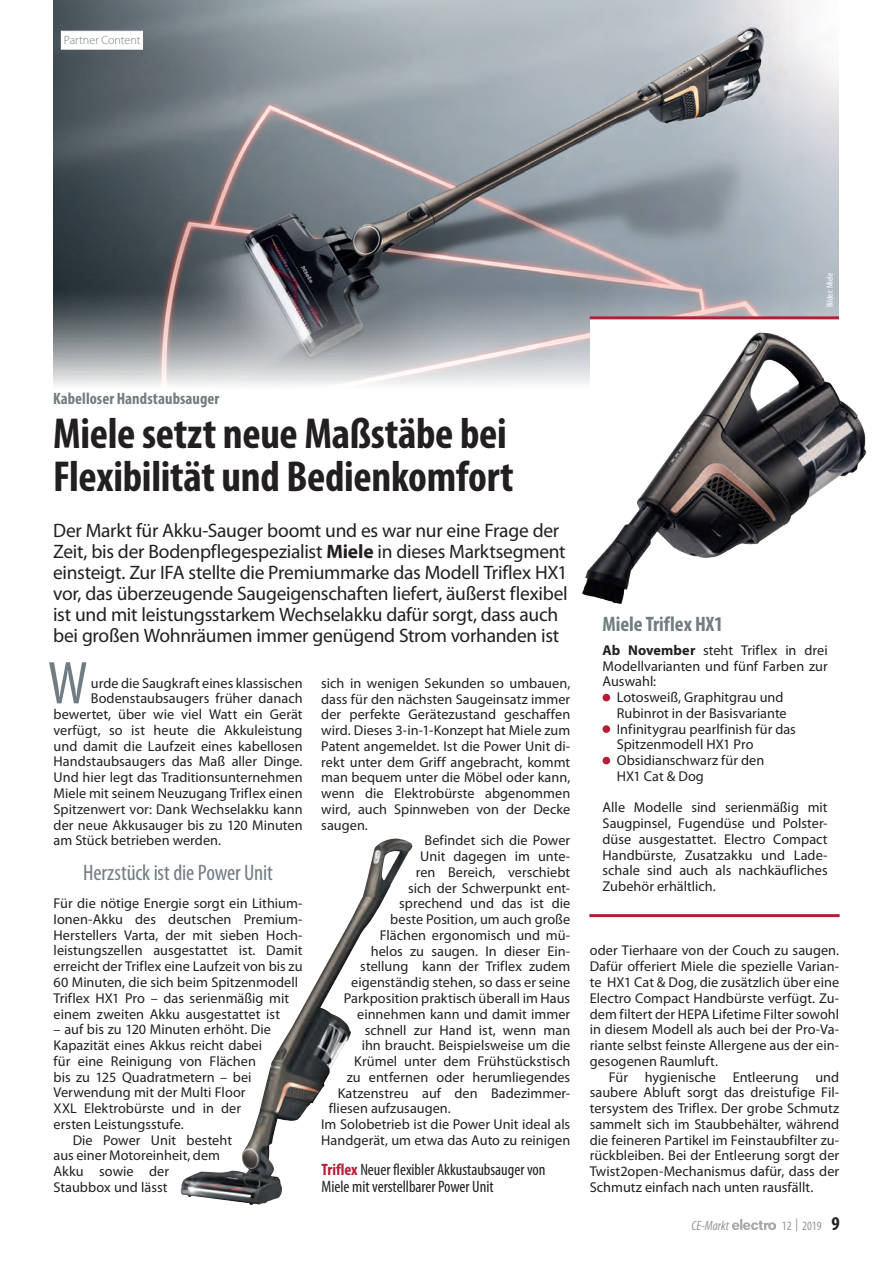
<style>
.page{position:relative;width:893px;height:1263px;background:#fff}
.page>*{position:absolute;margin:0;border:0;box-sizing:border-box;transform-origin:0 0}
.t1{font:condensed 61.05px "Myriad Pro";color:#717d83}
.t2{font:700 condensed 43.5px/43.5px "Myriad Pro";letter-spacing:-.005em;color:#231f20}
.t3{font:condensed 22.5px "Myriad Pro";letter-spacing:-.005em;color:#717d83}
.t4{font:700 condensed 21px "Myriad Pro";letter-spacing:-.005em;color:#717d83}
.t5{font:19.5px/21px "Myriad Pro";letter-spacing:-.015em;color:#231f20}
.t6{font:condensed 16.5px/16.5px "Myriad Pro";color:#231f20}
.t7{font:700 condensed 16.5px "Myriad Pro";letter-spacing:.005em;color:#717d83}
.t8{font:14.25px/15.8px "Myriad Pro";letter-spacing:.005em;color:#231f20;text-align:justify}
.t9{font:italic condensed 13.5px "Myriad Pro";color:#939598}
.t10{font:condensed 12.75px "Myriad Pro";color:#939598}
.t11{font:300 12px "Myriad Pro";color:#717d83}
.t12{font:condensed 9px "Myriad Pro";color:#fff}
.s1{font-weight:700}
.s2{font-weight:700;color:#b61e37}
.s3{font-weight:700;font-size:19.5px;color:#231f20}
</style>
<div class="page">
<img style="left:53px;top:0;width:786px;height:386px">
<img style="left:733px;top:1219px;width:43px;height:11px">
<div style="left:590px;top:318px;width:249px;height:597px;background:#fff"></div>
<hr style="left:589px;top:914px;width:251px;height:3px;background:#b61e37">
<div style="left:603px;top:694px;width:7px;height:7px;background:#b61e37;border-radius:50%"></div>
<div style="left:603px;top:725px;width:7px;height:8px;background:#b61e37;border-radius:50%"></div>
<div style="left:603px;top:757px;width:7px;height:7px;background:#b61e37;border-radius:50%"></div>
<img style="left:181px;top:840px;width:206px;height:365px">
<div style="left:61px;top:31px;width:82px;height:18px;background:#fff;border:1px solid #fff"></div>
<hr style="left:590px;top:316px;width:249px;height:3px;background:#b61e37">
<img style="left:573px;top:330px;width:293px;height:274px">
<p class="t11" style="left:64px;top:33px;width:78px">Partner Content</p>
<p class="t12" style="left:824px;top:307px;width:36px;rotate:-90deg">Bilder: Miele</p>
<p class="t7" style="left:53px;top:388px;width:168px">Kabelloser Handstaubsauger</p>
<h2 class="t2" style="left:53px;top:410px;width:462px">Miele setzt neue Maßstäbe bei<br>Flexibilität und Bedienkomfort</h2>
<p class="t5" style="left:53px;top:519px;width:516px">Der Markt für Akku-Sauger boomt und es war nur eine Frage der Zeit, bis der Bodenpflegespezialist <span class="s1">Miele</span> in dieses Marktsegment einsteigt. Zur IFA stellte die Premiummarke das Modell Triflex HX1 vor, das überzeugende Saugeigenschaften liefert, äußerst flexibel ist und mit leistungsstarkem Wechselakku dafür sorgt, dass auch bei großen Wohnräumen immer genügend Strom vorhanden ist</p>
<h1 class="t1" style="left:48px;top:646px;width:41px">W</h1>
<p class="t8" style="left:91px;top:675px;width:213px">urde die Saugkraft eines klassischen</p>
<p class="t8" style="left:91px;top:690px;width:213px">Bodenstaubsaugers früher danach</p>
<p class="t8" style="left:54px;top:706px;width:250px">bewertet, über wie viel Watt ein Gerät</p>
<p class="t8" style="left:54px;top:722px;width:250px">verfügt, so ist heute die Akkuleistung</p>
<p class="t8" style="left:54px;top:738px;width:251px">und damit die Laufzeit eines kabellosen</p>
<p class="t8" style="left:54px;top:753px;width:251px">Handstaubsaugers das Maß aller Dinge.</p>
<p class="t8" style="left:54px;top:769px;width:250px">Und hier legt das Traditionsunternehmen</p>
<p class="t8" style="left:54px;top:785px;width:250px">Miele mit seinem Neuzugang Triflex einen</p>
<p class="t8" style="left:54px;top:801px;width:251px">Spitzenwert vor: Dank Wechselakku kann</p>
<p class="t8" style="left:54px;top:817px;width:251px">der neue Akkusauger bis zu 120 Minuten</p>
<p class="t8" style="left:54px;top:832px;width:169px">am Stück betrieben werden.</p>
<h3 class="t3" style="left:83px;top:859px;width:191px">Herzstück ist die Power Unit</h3>
<p class="t8" style="left:54px;top:895px;width:251px;text-align:left">Für die nötige Energie sorgt ein Lithium-Ionen-Akku des deutschen Premium-Herstellers Varta, der mit sieben Hoch&shy;leistungszellen ausgestattet ist. Damit erreicht der Triflex eine Laufzeit von bis zu 60 Minuten, die sich beim Spitzenmodell Triflex HX1 Pro – das serienmäßig mit einem zweiten Akku ausgestattet ist</p>
<p class="t8" style="left:54px;top:1021px;width:219px">– auf bis zu 120 Minuten erhöht. Die</p>
<p class="t8" style="left:54px;top:1037px;width:210px">Kapazität eines Akkus reicht dabei</p>
<p class="t8" style="left:54px;top:1053px;width:204px">für eine Reinigung von Flächen</p>
<p class="t8" style="left:54px;top:1069px;width:200px">bis zu 125 Quadratmetern – bei</p>
<p class="t8" style="left:54px;top:1084px;width:193px">Verwendung mit der Multi Floor</p>
<p class="t8" style="left:54px;top:1100px;width:189px">XXL Elektrobürste und in der</p>
<p class="t8" style="left:54px;top:1116px;width:132px">ersten Leistungsstufe.</p>
<p class="t8" style="left:73px;top:1132px;width:161px">Die Power Unit besteht</p>
<p class="t8" style="left:54px;top:1147px;width:168px">aus einer Motoreinheit, dem</p>
<p class="t8" style="left:54px;top:1163px;width:117px">Akku sowie der</p>
<p class="t8" style="left:54px;top:1179px;width:116px">Staubbox und lässt</p>
<p class="t8" style="left:321px;top:675px;width:251px">sich in wenigen Sekunden so umbauen,</p>
<p class="t8" style="left:321px;top:691px;width:251px">dass für den nächsten Saugeinsatz immer</p>
<p class="t8" style="left:321px;top:706px;width:251px">der perfekte Gerätezustand geschaffen</p>
<p class="t8" style="left:321px;top:722px;width:251px">wird. Dieses 3-in-1-Konzept hat Miele zum</p>
<p class="t8" style="left:321px;top:738px;width:251px">Patent angemeldet. Ist die Power Unit di-</p>
<p class="t8" style="left:321px;top:754px;width:250px">rekt unter dem Griff angebracht, kommt</p>
<p class="t8" style="left:321px;top:769px;width:251px">man bequem unter die Möbel oder kann,</p>
<p class="t8" style="left:321px;top:785px;width:251px">wenn die Elektrobürste abgenommen</p>
<p class="t8" style="left:321px;top:801px;width:251px">wird, auch Spinnweben von der Decke</p>
<p class="t8" style="left:321px;top:817px;width:48px">saugen.</p>
<p class="t8" style="left:424px;top:832px;width:147px">Befindet sich die Power</p>
<p class="t8" style="left:420px;top:848px;width:151px">Unit dagegen im unte-</p>
<p class="t8" style="left:416px;top:864px;width:156px">ren Bereich, verschiebt</p>
<p class="t8" style="left:408px;top:880px;width:163px">sich der Schwerpunkt ent-</p>
<p class="t8" style="left:399px;top:895px;width:172px">sprechend und das ist die</p>
<p class="t8" style="left:390px;top:911px;width:182px">beste Position, um auch große</p>
<p class="t8" style="left:380px;top:927px;width:192px">Flächen ergonomisch und mü-</p>
<p class="t8" style="left:371px;top:943px;width:201px">helos zu saugen. In dieser Ein-</p>
<p class="t8" style="left:360px;top:958px;width:211px">stellung kann der Triflex zudem</p>
<p class="t8" style="left:351px;top:974px;width:221px">eigenständig stehen, so dass er seine</p>
<p class="t8" style="left:344px;top:990px;width:228px">Parkposition praktisch überall im Haus</p>
<p class="t8" style="left:357px;top:1006px;width:214px">einnehmen kann und damit immer</p>
<p class="t8" style="left:365px;top:1022px;width:207px">schnell zur Hand ist, wenn man</p>
<p class="t8" style="left:362px;top:1037px;width:210px">ihn braucht. Beispielsweise um die</p>
<p class="t8" style="left:354px;top:1053px;width:217px">Krümel unter dem Frühstückstisch</p>
<p class="t8" style="left:347px;top:1069px;width:225px">zu entfernen oder herumliegendes</p>
<p class="t8" style="left:338px;top:1085px;width:234px">Katzenstreu auf den Badezimmer-</p>
<p class="t8" style="left:329px;top:1100px;width:124px">fliesen aufzusaugen.</p>
<p class="t8" style="left:321px;top:1116px;width:251px">Im Solobetrieb ist die Power Unit ideal als</p>
<p class="t8" style="left:321px;top:1132px;width:250px">Handgerät, um etwa das Auto zu reinigen</p>
<p class="t6" style="left:321px;top:1161px;width:226px"><span class="s2">Triflex</span> Neuer flexibler Akkustaubsauger von<br>Miele mit verstellbarer Power Unit</p>
<h3 class="t4" style="left:603px;top:610px;width:122px">Miele Triflex HX1</h3>
<p class="t8" style="left:603px;top:642px;width:227px"><span class="s1">Ab November</span> steht Triflex in drei</p>
<p class="t8" style="left:603px;top:658px;width:227px">Modellvarianten und fünf Farben zur</p>
<p class="t8" style="left:603px;top:673px;width:55px">Auswahl:</p>
<p class="t8" style="left:617px;top:689px;width:168px">Lotosweiß, Graphitgrau und</p>
<p class="t8" style="left:617px;top:705px;width:171px">Rubinrot in der Basisvariante</p>
<p class="t8" style="left:617px;top:721px;width:181px">Infinitygrau pearlfinish für das</p>
<p class="t8" style="left:617px;top:736px;width:138px">Spitzenmodell HX1 Pro</p>
<p class="t8" style="left:617px;top:752px;width:149px">Obsidianschwarz für den</p>
<p class="t8" style="left:617px;top:768px;width:89px">HX1 Cat &amp; Dog</p>
<p class="t8" style="left:602px;top:799px;width:227px">Alle Modelle sind serienmäßig mit Saugpinsel, Fugendüse und Polster&shy;düse ausgestattet. Electro Compact Handbürste, Zusatzakku und Lade&shy;schale sind auch als nachkäufliches Zubehör erhältlich.</p>
<p class="t8" style="left:590px;top:942px;width:251px">oder Tierhaare von der Couch zu saugen.<br>Dafür offeriert Miele die spezielle Varian&shy;te HX1 Cat &amp; Dog, die zusätzlich über eine Electro Compact Handbürste verfügt. Zu&shy;dem filtert der HEPA Lifetime Filter sowohl in diesem Modell als auch bei der Pro-Va&shy;riante selbst feinste Allergene aus der ein&shy;gesogenen Raumluft.</p>
<p class="t8" style="left:590px;top:1069px;width:251px;text-indent:19px">Für hygienische Entleerung und saubere Abluft sorgt das dreistufige Fil&shy;tersystem des Triflex. Der grobe Schmutz sammelt sich im Staubbehälter, während die feineren Partikel im Feinstaubfilter zu&shy;rückbleiben. Bei der Entleerung sorgt der Twist2open-Mechanismus dafür, dass der Schmutz einfach nach unten rausfällt.</p>
<p class="t9" style="left:692px;top:1217px;width:39px">CE-Markt</p>
<p class="t10" style="left:782px;top:1217px;width:60px">12 | 2019 <span class="s3">9</span></p>
</div>
